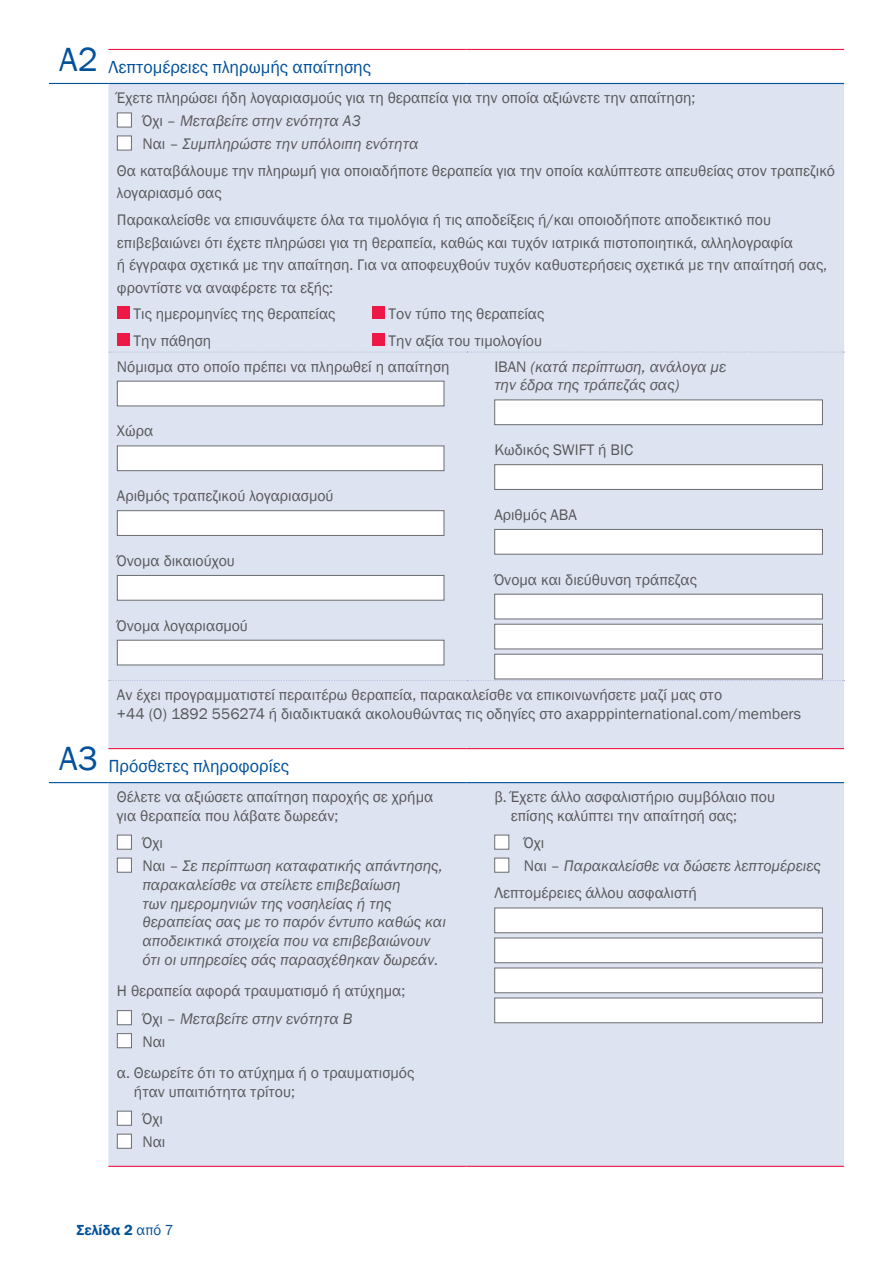
<style>
.page{position:relative;width:893px;height:1263px;background:#fff}
.page>*{position:absolute;margin:0;border:0;box-sizing:border-box;transform-origin:0 0}
.t1{font:34.5px "Franklin Gothic";color:#01519b}
.Section_title{font:18px "Franklin Gothic";color:#01519b}
.Questions{font:15.75px/22.5px "Franklin Gothic";color:#57585a}
.Section_title-2{font:15.75px/18.8px "Franklin Gothic";color:#57585a}
.Questions-2{font:italic 15.75px/18.8px "Franklin Gothic";color:#57585a}
.Section_title-3{font:italic 15.75px/18.8px "Franklin Gothic";color:#57585a}
.t2{font:600 15px "Franklin Gothic";color:#01519b}
.s1{font-style:normal}
.s2{font-weight:400}
</style>
<div class="page">
<div style="left:108px;top:84px;width:736px;height:1082px;background:#dee3f1"></div>
<hr style="left:108px;top:49px;width:359px;height:1px;background:#ed1845">
<hr style="left:467px;top:49px;width:377px;height:1px;background:#ed1845">
<hr style="left:108px;top:748px;width:359px;height:1px;background:#ed1845">
<hr style="left:467px;top:748px;width:377px;height:1px;background:#ed1845">
<hr style="left:49px;top:83px;width:59px;height:1px;background:#01519b">
<hr style="left:49px;top:782px;width:59px;height:1px;background:#01519b">
<hr style="left:108px;top:83px;width:359px;height:1px;background:#01519b">
<hr style="left:467px;top:83px;width:377px;height:1px;background:#01519b">
<hr style="left:108px;top:782px;width:359px;height:1px;background:#01519b">
<hr style="left:467px;top:782px;width:377px;height:1px;background:#01519b">
<svg style="left:109px;top:352px;width:736px;height:1px"></svg>
<svg style="left:109px;top:680px;width:736px;height:1px"></svg>
<hr style="left:108px;top:1166px;width:359px;height:1px;background:#ed1845">
<hr style="left:467px;top:1166px;width:377px;height:1px;background:#ed1845">
<div style="left:117px;top:113px;width:15px;height:14px;background:#fff;border:1px solid #6c6d70"></div>
<div style="left:117px;top:136px;width:15px;height:14px;background:#fff;border:1px solid #6c6d70"></div>
<div style="left:117px;top:307px;width:13px;height:12px;background:#ed1845"></div>
<div style="left:372px;top:307px;width:13px;height:12px;background:#ed1845"></div>
<div style="left:117px;top:333px;width:13px;height:13px;background:#ed1845"></div>
<div style="left:372px;top:333px;width:13px;height:13px;background:#ed1845"></div>
<div style="left:117px;top:381px;width:327px;height:25px;background:#fff;border:1px solid #6c6d70"></div>
<div style="left:117px;top:445px;width:327px;height:26px;background:#fff;border:1px solid #6c6d70"></div>
<div style="left:117px;top:510px;width:327px;height:26px;background:#fff;border:1px solid #6c6d70"></div>
<div style="left:117px;top:575px;width:327px;height:26px;background:#fff;border:1px solid #6c6d70"></div>
<div style="left:117px;top:640px;width:327px;height:25px;background:#fff;border:1px solid #6c6d70"></div>
<div style="left:494px;top:399px;width:329px;height:26px;background:#fff;border:1px solid #6c6d70"></div>
<div style="left:494px;top:464px;width:329px;height:26px;background:#fff;border:1px solid #6c6d70"></div>
<div style="left:494px;top:529px;width:329px;height:26px;background:#fff;border:1px solid #6c6d70"></div>
<div style="left:494px;top:594px;width:329px;height:25px;background:#fff;border:1px solid #6c6d70"></div>
<div style="left:494px;top:624px;width:329px;height:25px;background:#fff;border:1px solid #6c6d70"></div>
<div style="left:494px;top:654px;width:329px;height:25px;background:#fff;border:1px solid #6c6d70"></div>
<div style="left:117px;top:835px;width:15px;height:14px;background:#fff;border:1px solid #6c6d70"></div>
<div style="left:117px;top:858px;width:15px;height:14px;background:#fff;border:1px solid #6c6d70"></div>
<div style="left:117px;top:1010px;width:15px;height:15px;background:#fff;border:1px solid #6c6d70"></div>
<div style="left:117px;top:1033px;width:15px;height:15px;background:#fff;border:1px solid #6c6d70"></div>
<div style="left:117px;top:1111px;width:15px;height:15px;background:#fff;border:1px solid #6c6d70"></div>
<div style="left:117px;top:1134px;width:15px;height:15px;background:#fff;border:1px solid #6c6d70"></div>
<div style="left:494px;top:835px;width:15px;height:14px;background:#fff;border:1px solid #6c6d70"></div>
<div style="left:494px;top:858px;width:15px;height:14px;background:#fff;border:1px solid #6c6d70"></div>
<div style="left:494px;top:908px;width:329px;height:25px;background:#fff;border:1px solid #6c6d70"></div>
<div style="left:494px;top:938px;width:329px;height:25px;background:#fff;border:1px solid #6c6d70"></div>
<div style="left:494px;top:968px;width:329px;height:25px;background:#fff;border:1px solid #6c6d70"></div>
<div style="left:494px;top:998px;width:329px;height:25px;background:#fff;border:1px solid #6c6d70"></div>
<p class="t1" style="left:59px;top:38px;width:40px">Α2</p>
<p class="Section_title" style="left:108px;top:56px;width:264px">Λεπτομέρειες πληρωμής απαίτησης</p>
<p class="Questions" style="left:117px;top:87px;width:580px">Έχετε πληρώσει ήδη λογαριασμούς για τη θεραπεία για την οποία αξιώνετε την απαίτηση;</p>
<p class="Questions-2" style="left:142px;top:112px;width:220px"><span class="s1">Όχι –</span> Μεταβείτε στην ενότητα A3</p>
<p class="Questions-2" style="left:142px;top:135px;width:277px"><span class="s1">Ναι –</span> Συμπληρώστε την υπόλοιπη ενότητα</p>
<p class="Questions" style="left:117px;top:160px;width:720px">Θα καταβάλουμε την πληρωμή για οποιαδήποτε θεραπεία για την οποία καλύπτεστε απευθείας στον τραπεζικό λογαριασμό σας</p>
<p class="Questions" style="left:117px;top:209px;width:712px">Παρακαλείσθε να επισυνάψετε όλα τα τιμολόγια ή τις αποδείξεις ή/και οποιοδήποτε αποδεικτικό που επιβεβαιώνει ότι έχετε πληρώσει για τη θεραπεία, καθώς και τυχόν ιατρικά πιστοποιητικά, αλληλογραφία<br>ή έγγραφα σχετικά με την απαίτηση. Για να αποφευχθούν τυχόν καθυστερήσεις σχετικά με την απαίτησή σας, φροντίστε να αναφέρετε τα εξής:</p>
<p class="Questions" style="left:134px;top:303px;width:203px">Τις ημερομηνίες της θεραπείας</p>
<p class="Questions" style="left:389px;top:303px;width:157px">Τον τύπο της θεραπείας</p>
<p class="Questions" style="left:134px;top:330px;width:79px">Την πάθηση</p>
<p class="Questions" style="left:389px;top:330px;width:155px">Την αξία του τιμολογίου</p>
<p class="Questions" style="left:117px;top:355px;width:334px">Νόμισμα στο οποίο πρέπει να πληρωθεί η απαίτηση</p>
<p class="Section_title-3" style="left:494px;top:357px;width:233px"><span class="s1">IBAN</span> (κατά περίπτωση, ανάλογα με την έδρα της τράπεζάς σας)</p>
<p class="Section_title-2" style="left:117px;top:422px;width:38px">Χώρα</p>
<p class="Section_title-2" style="left:494px;top:441px;width:140px">Κωδικός SWIFT ή BIC</p>
<p class="Section_title-2" style="left:117px;top:487px;width:218px">Αριθμός τραπεζικού λογαριασμού</p>
<p class="Section_title-2" style="left:117px;top:552px;width:120px">Όνομα δικαιούχου</p>
<p class="Section_title-2" style="left:117px;top:616px;width:133px">Όνομα λογαριασμού</p>
<p class="Section_title-2" style="left:494px;top:506px;width:84px">Αριθμός ABA</p>
<p class="Section_title-2" style="left:494px;top:570px;width:204px">Όνομα και διεύθυνση τράπεζας</p>
<p class="t1" style="left:59px;top:737px;width:40px">Α3</p>
<p class="Questions" style="left:117px;top:686px;width:686px;line-height:18.8px">Αν έχει προγραμματιστεί περαιτέρω θεραπεία, παρακαλείσθε να επικοινωνήσετε μαζί μας στο<br>+44 (0) 1892 556274 ή διαδικτυακά ακολουθώντας τις οδηγίες στο axapppinternational.com/members</p>
<p class="Section_title" style="left:108px;top:755px;width:182px">Πρόσθετες πληροφορίες</p>
<p class="Questions" style="left:117px;top:788px;width:318px;line-height:18.8px">Θέλετε να αξιώσετε απαίτηση παροχής σε χρήμα για θεραπεία που λάβατε δωρεάν;</p>
<p class="Questions" style="left:142px;top:832px;width:22px">Όχι</p>
<p class="Questions-2" style="left:142px;top:857px;width:305px"><span class="s1">Ναι –</span> Σε περίπτωση καταφατικής απάντησης, παρακαλείσθε να στείλετε επιβεβαίωση<br>των ημερομηνιών της νοσηλείας ή της θεραπείας σας με το παρόν έντυπο καθώς και αποδεικτικά στοιχεία που να επιβεβαιώνουν ότι οι υπηρεσίες σάς παρασχέθηκαν δωρεάν.</p>
<p class="Section_title-2" style="left:117px;top:982px;width:290px">Η θεραπεία αφορά τραυματισμό ή ατύχημα;</p>
<p class="Questions-2" style="left:142px;top:1009px;width:211px"><span class="s1">Όχι –</span> Μεταβείτε στην ενότητα Β</p>
<p class="Questions" style="left:142px;top:1030px;width:25px">Ναι</p>
<p class="Section_title-2" style="left:134px;top:1064px;width:282px;text-indent:-17px">α. Θεωρείτε ότι το ατύχημα ή ο τραυματισμός ήταν υπαιτιότητα τρίτου;</p>
<p class="Section_title-2" style="left:142px;top:1110px;width:22px">Όχι</p>
<p class="Section_title-2" style="left:142px;top:1133px;width:25px">Ναι</p>
<p class="Section_title-2" style="left:511px;top:788px;width:266px;text-indent:-16px">β. Έχετε άλλο ασφαλιστήριο συμβόλαιο που επίσης καλύπτει την απαίτησή σας;</p>
<p class="Section_title-2" style="left:524px;top:834px;width:22px">Όχι</p>
<p class="Section_title-3" style="left:524px;top:857px;width:299px"><span class="s1">Ναι –</span> Παρακαλείσθε να δώσετε λεπτομέρειες</p>
<p class="Section_title-2" style="left:494px;top:884px;width:204px">Λεπτομέρειες άλλου ασφαλιστή</p>
<p class="t2" style="left:77px;top:1220px;width:99px">Σελίδα 2 <span class="s2">από 7</span></p>
</div>
